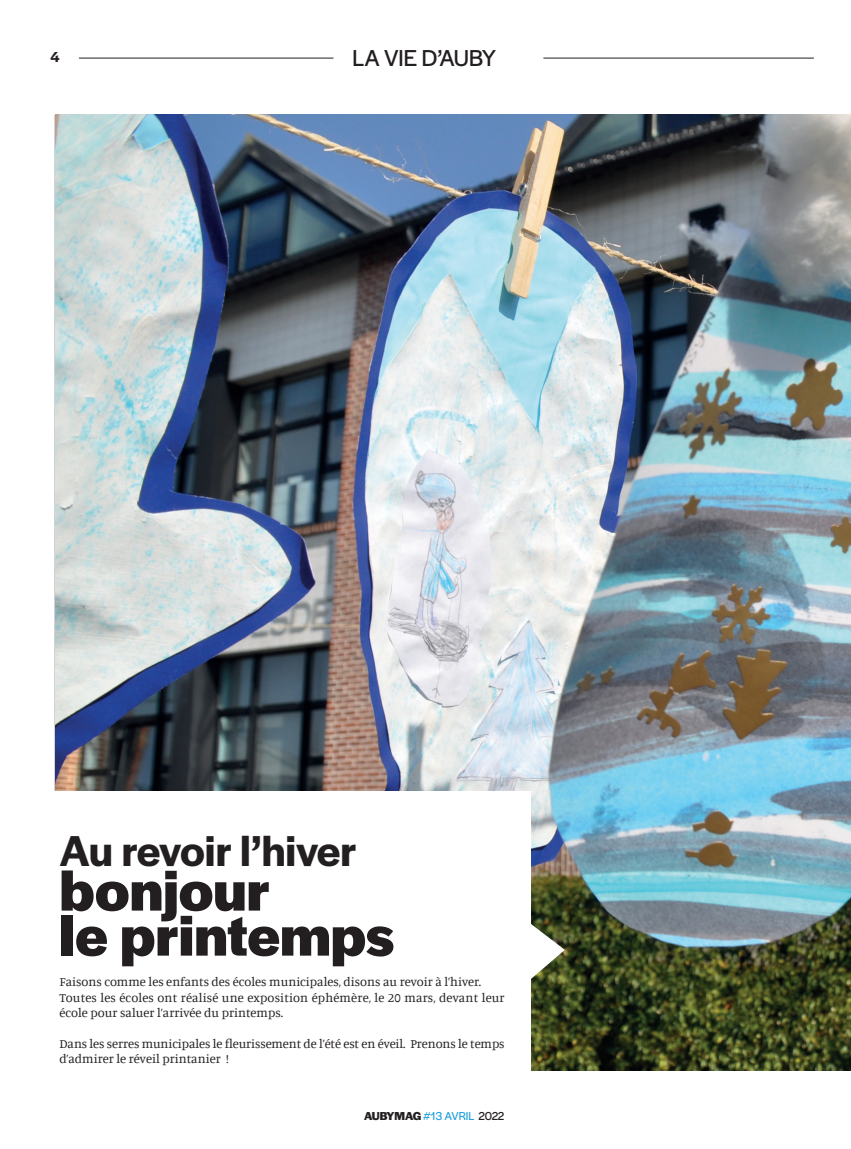
<style>
.page{position:relative;width:851px;height:1149px;background:#fff}
.page>*{position:absolute;margin:0;border:0;box-sizing:border-box;transform-origin:0 0}
.GD_TITRE{font:700 60px/45px "Halyard Display";color:#231f20}
.GD_TITRE-2{font:600 45px "Halyard Display";letter-spacing:-.015em;color:#231f20}
.t1{font:24px "Halyard Display";letter-spacing:-.005em;color:#231f20}
.t2{font:600 15px "Halyard Display";color:#231f20}
.TXT_COURANT{font:12.75px/15.3px "Manuale";color:#231f20}
.t3{font:12px "Halyard Display";letter-spacing:-.01em;color:#26a2db}
.s1{font-weight:700;color:#231f20}
.s2{color:#231f20}
</style>
<div class="page">
<img style="left:55px;top:115px;width:795px;height:955px">
<hr style="left:543px;top:58px;width:270px;height:1px;background:#231f20">
<hr style="left:79px;top:58px;width:254px;height:1px;background:#231f20">
<svg style="left:530px;top:919px;width:34px;height:65px"></svg>
<div style="left:34px;top:791px;width:496px;height:313px;background:#fff"></div>
<p class="t2" style="left:51px;top:46px;width:11px">4</p>
<p class="t1" style="left:352px;top:41px;width:145px">LA VIE D’AUBY</p>
<p class="GD_TITRE-2" style="left:60px;top:818px;width:298px">Au revoir l’hiver</p>
<p class="GD_TITRE" style="left:60px;top:864px;width:336px">bonjour<br>le printemps</p>
<p class="TXT_COURANT" style="left:60px;top:973px;width:423px">Faisons comme les enfants des écoles municipales, disons au revoir à l’hiver.</p>
<p class="TXT_COURANT" style="left:60px;top:988px;width:446px">Toutes les écoles ont réalisé une exposition éphémère, le 20 mars, devant leur école pour saluer l’arrivée du printemps.</p>
<p class="TXT_COURANT" style="left:60px;top:1034px;width:446px">Dans les serres municipales le fleurissement de l’été est en éveil. Prenons le temps d’admirer le réveil printanier !</p>
<p class="t3" style="left:364px;top:1107px;width:142px"><span class="s1">AUBYMAG</span> #13 AVRIL <span class="s2">2022</span></p>
</div>
